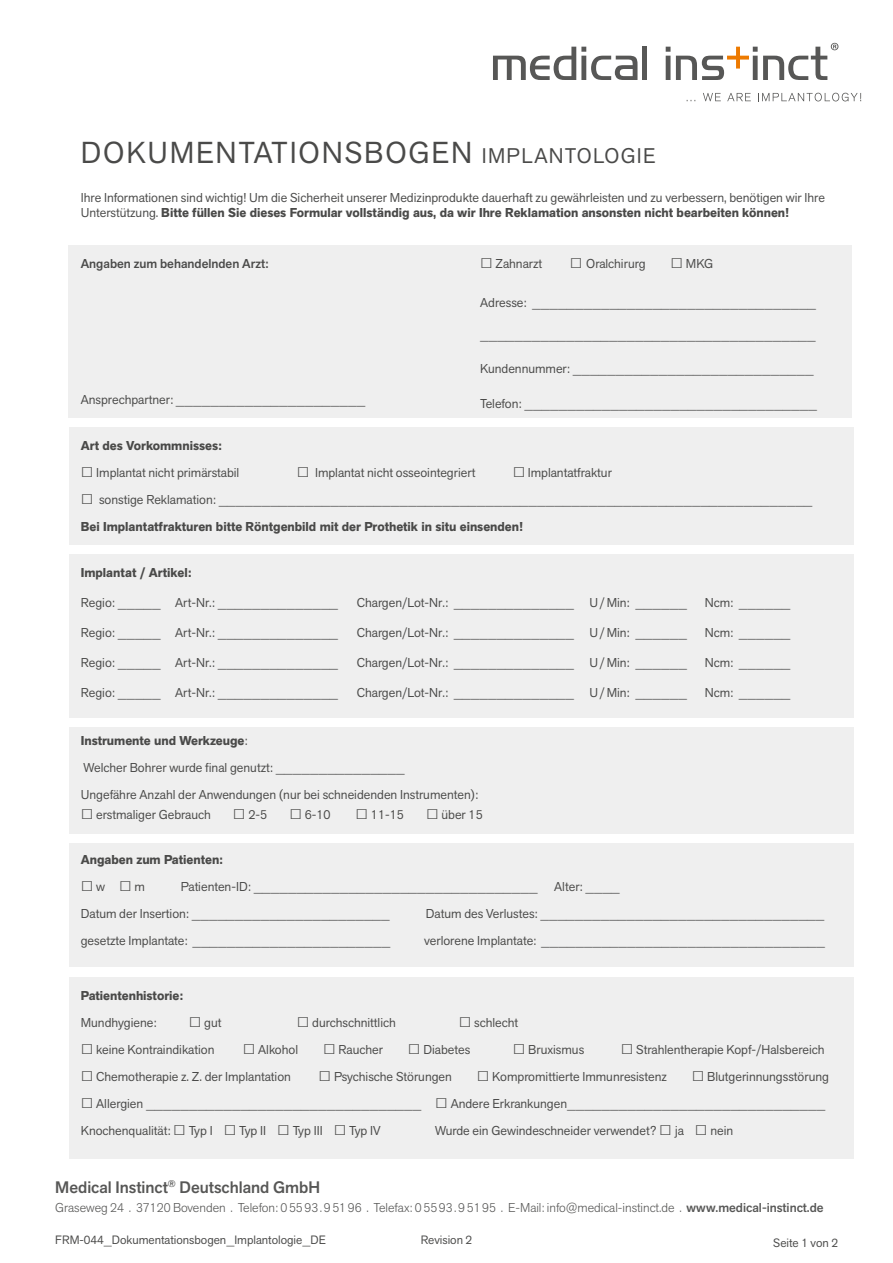
<style>
.page{position:relative;width:893px;height:1263px;background:#fff}
.page>*{position:absolute;margin:0;border:0;box-sizing:border-box;transform-origin:0 0}
.t1{font:30px "Akzid Grtsk Next";letter-spacing:.06em;color:#4a4a49}
.t2{font:21px "Impact";color:#4a4a49}
.t3{font:500 16.5px "Akzid Grtsk Next";color:#575756}
.t4{font:12.75px/27px "Akzid Grtsk Next";color:#4a4a49}
.t5{font:300 12.75px "Akzid Grtsk Next";color:#575756}
.t6{font:700 12.75px "Akzid Grtsk Next";color:#4a4a49}
.t7{font:500 12.75px "Akzid Grtsk Next";color:#4a4a49}
.t8{font:12px "Akzid Grtsk Next";color:#4a4a49}
.s1{font-size:21px}
.s2{font-weight:700}
.s3{font-family:"Impact";font-size:21px}
.s4{font-family:"Akzid Grtsk Next";font-size:12.75px}
.s5{font-weight:500}
</style>
<div class="page">
<div style="left:69px;top:246px;width:783px;height:172px;background:#efefef"></div>
<svg style="left:493px;top:47px;width:144px;height:33px"></svg>
<div style="left:642px;top:47px;width:5px;height:33px;background:#575756"></div>
<svg style="left:666px;top:47px;width:4px;height:33px"></svg>
<svg style="left:676px;top:43px;width:162px;height:37px"></svg>
<svg style="left:703px;top:93px;width:18px;height:8px"></svg>
<svg style="left:727px;top:93px;width:24px;height:8px"></svg>
<svg style="left:758px;top:93px;width:103px;height:8px"></svg>
<div style="left:69px;top:428px;width:784px;height:117px;background:#efefef"></div>
<div style="left:69px;top:843px;width:784px;height:124px;background:#efefef"></div>
<div style="left:69px;top:977px;width:784px;height:181px;background:#efefef"></div>
<div style="left:69px;top:555px;width:785px;height:163px;background:#efefef"></div>
<div style="left:69px;top:727px;width:784px;height:106px;background:#efefef"></div>
<h1 class="t1" style="left:81px;top:133px;width:576px">DOKUMENTATIONSBOGEN <span class="s1">IMPLANTOLOGIE</span></h1>
<p class="t4" style="left:81px;top:190px;width:746px;line-height:15.3px">Ihre Informationen sind wichtig! Um die Sicherheit unserer Medizinprodukte dauerhaft zu gewährleisten und zu verbessern, benötigen wir Ihre<br>Unterstützung. <span class="s2">Bitte füllen Sie dieses Formular vollständig aus, da wir Ihre Reklamation ansonsten nicht bearbeiten können!</span></p>
<p class="t7" style="left:81px;top:255px;width:189px">Angaben zum behandelnden Arzt:</p>
<p class="t4" style="left:81px;top:386px;width:286px">Ansprechpartner: ______________________</p>
<p class="t4" style="left:480px;top:250px;width:64px"><span class="s3">□</span> Zahnarzt</p>
<p class="t4" style="left:570px;top:250px;width:145px"><span class="s3">□</span> Oralchirurg <span class="s3">□</span> MKG</p>
<p class="t4" style="left:480px;top:289px;width:338px">Adresse: _________________________________</p>
<p class="t4" style="left:480px;top:320px;width:337px">_______________________________________</p>
<p class="t4" style="left:480px;top:355px;width:335px">Kundennummer: ____________________________</p>
<p class="t4" style="left:480px;top:389px;width:338px">Telefon: __________________________________</p>
<p class="t6" style="left:81px;top:437px;width:142px">Art des Vorkommnisses:</p>
<p class="t4" style="left:81px;top:459px;width:160px"><span class="s3">□</span> Implantat nicht primärstabil</p>
<p class="t4" style="left:297px;top:459px;width:180px"><span class="s3">□</span> Implantat nicht osseointegriert</p>
<p class="t4" style="left:513px;top:459px;width:101px"><span class="s3">□</span> Implantatfraktur</p>
<p class="t4" style="left:81px;top:486px;width:733px"><span class="s3">□</span> sonstige Reklamation: _____________________________________________________________________<br><span class="s2">Bei Implantatfrakturen bitte Röntgenbild mit der Prothetik in situ einsenden!</span></p>
<p class="t6" style="left:81px;top:564px;width:112px">Implantat / Artikel:</p>
<p class="t4" style="left:81px;top:589px;width:259px">Regio: _____ Art-Nr.: ______________</p>
<p class="t4" style="left:357px;top:589px;width:332px">Chargen/Lot-Nr.: ______________ U/Min: ______</p>
<p class="t4" style="left:705px;top:589px;width:87px">Ncm: ______</p>
<p class="t4" style="left:81px;top:619px;width:259px">Regio: _____ Art-Nr.: ______________</p>
<p class="t4" style="left:357px;top:619px;width:332px">Chargen/Lot-Nr.: ______________ U/Min: ______</p>
<p class="t4" style="left:705px;top:619px;width:87px">Ncm: ______</p>
<p class="t4" style="left:81px;top:649px;width:259px">Regio: _____ Art-Nr.: ______________</p>
<p class="t4" style="left:357px;top:649px;width:332px">Chargen/Lot-Nr.: ______________ U/Min: ______</p>
<p class="t4" style="left:705px;top:649px;width:87px">Ncm: ______</p>
<p class="t4" style="left:81px;top:679px;width:259px">Regio: _____ Art-Nr.: ______________</p>
<p class="t4" style="left:357px;top:679px;width:332px">Chargen/Lot-Nr.: ______________ U/Min: ______</p>
<p class="t4" style="left:705px;top:679px;width:87px">Ncm: ______</p>
<p class="t4" style="left:81px;top:727px;width:399px"><span class="s2">Instrumente und Werkzeuge</span>:<br>Welcher Bohrer wurde final genutzt: _______________<br>Ungefähre Anzahl der Anwendungen (nur bei schneidenden Instrumenten):</p>
<p class="t4" style="left:81px;top:801px;width:403px"><span class="s3">□</span> erstmaliger Gebrauch <span class="s3">□</span> 2-5 <span class="s3">□</span> 6-10 <span class="s3">□</span> 11-15 <span class="s3">□</span> über 15</p>
<p class="t6" style="left:81px;top:851px;width:144px">Angaben zum Patienten:</p>
<h2 class="t2" style="left:81px;top:867px;width:66px">□ <span class="s4">w</span> □ <span class="s4">m</span></h2>
<p class="t4" style="left:181px;top:873px;width:358px">Patienten-ID: _________________________________</p>
<p class="t4" style="left:554px;top:873px;width:67px">Alter: ____</p>
<p class="t4" style="left:81px;top:900px;width:311px">Datum der Insertion: _______________________</p>
<p class="t4" style="left:426px;top:900px;width:400px">Datum des Verlustes: _________________________________</p>
<p class="t4" style="left:81px;top:927px;width:311px">gesetzte Implantate: _______________________</p>
<p class="t4" style="left:424px;top:927px;width:402px">verlorene Implantate: _________________________________</p>
<p class="t6" style="left:81px;top:988px;width:104px">Patientenhistorie:</p>
<p class="t4" style="left:81px;top:1009px;width:77px">Mundhygiene:</p>
<p class="t4" style="left:189px;top:1009px;width:34px"><span class="s3">□</span> gut</p>
<p class="t4" style="left:297px;top:1009px;width:101px"><span class="s3">□</span> durchschnittlich</p>
<p class="t4" style="left:459px;top:1009px;width:61px"><span class="s3">□</span> schlecht</p>
<p class="t4" style="left:81px;top:1036px;width:135px"><span class="s3">□</span> keine Kontraindikation</p>
<p class="t4" style="left:243px;top:1036px;width:229px"><span class="s3">□</span> Alkohol <span class="s3">□</span> Raucher <span class="s3">□</span> Diabetes</p>
<p class="t4" style="left:513px;top:1036px;width:73px"><span class="s3">□</span> Bruxismus</p>
<p class="t4" style="left:621px;top:1036px;width:205px"><span class="s3">□</span> Strahlentherapie Kopf-/Halsbereich</p>
<p class="t4" style="left:81px;top:1063px;width:212px"><span class="s3">□</span> Chemotherapie z. Z. der Implantation</p>
<p class="t4" style="left:319px;top:1063px;width:512px"><span class="s3">□</span> Psychische Störungen <span class="s3">□</span> Kompromittierte Immunresistenz <span class="s3">□</span> Blutgerinnungsstörung</p>
<p class="t4" style="left:81px;top:1090px;width:746px"><span class="s3">□</span> Allergien ________________________________ <span class="s3">□</span> Andere Erkrankungen______________________________<br>Knochenqualität: <span class="s3">□</span> Typ I <span class="s3">□</span> Typ II <span class="s3">□</span> Typ III <span class="s3">□</span> Typ IV</p>
<p class="t4" style="left:435px;top:1117px;width:299px">Wurde ein Gewindeschneider verwendet? <span class="s3">□</span> ja <span class="s3">□</span> nein</p>
<p class="t3" style="left:55px;top:1176px;width:266px">Medical Instinct<sup>®</sup> Deutschland GmbH</p>
<p class="t5" style="left:55px;top:1199px;width:770px">Graseweg 24 . 37120 Bovenden . Telefon: 05593.95196 . Telefax: 05593.95195 . E-Mail: info@medical-instinct.de . <span class="s5">www.medical-instinct.de</span></p>
<p class="t8" style="left:55px;top:1232px;width:272px">FRM-044_Dokumentationsbogen_Implantologie_DE</p>
<p class="t8" style="left:421px;top:1232px;width:53px">Revision 2</p>
<p class="t8" style="left:773px;top:1235px;width:66px">Seite 1 von 2</p>
</div>
